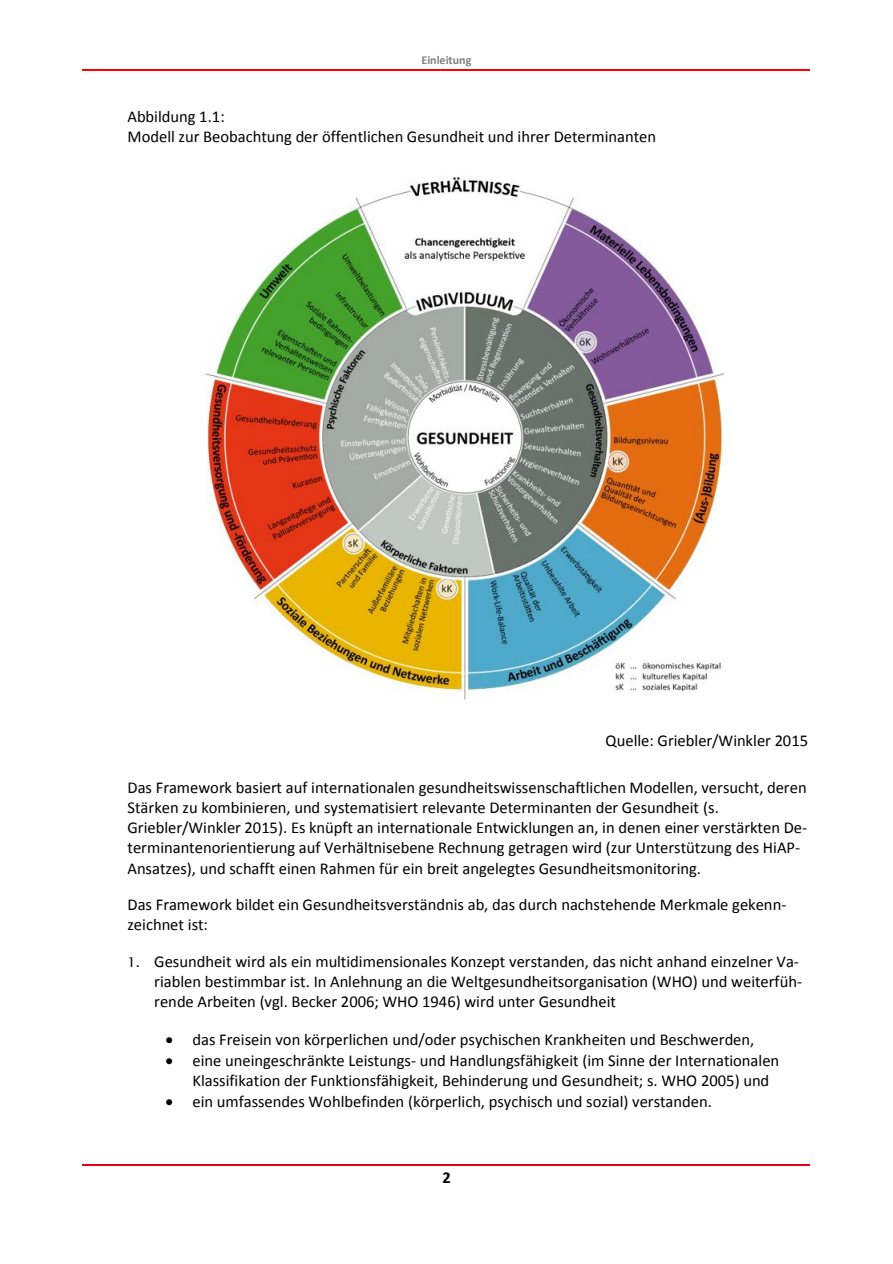
<style>
.page{position:relative;width:893px;height:1264px;background:#fff}
.page>*{position:absolute;margin:0;border:0;box-sizing:border-box;transform-origin:0 0}
.t1{font:16.5px/20.1px "Calibri";color:#000}
.t2{font:700 16.5px "Calibri";color:#000}
.t3{font:700 12px "Calibri";color:#808080}
.s1{font-family:"Lucida Sans Unicode";font-size:13.5px}
</style>
<div class="page">
<hr style="left:83px;top:69px;width:727px;height:2px;background:#f00">
<hr style="left:83px;top:1164px;width:727px;height:1px;background:#e2001a">
<img style="left:205px;top:177px;width:523px;height:523px">
<p class="t3" style="left:421px;top:55px;width:51px">Einleitung</p>
<p class="t1" style="left:127px;top:108px;width:530px">Abbildung 1.1:<br>Modell zur Beobachtung der öffentlichen Gesundheit und ihrer Determinanten</p>
<p class="t1" style="left:606px;top:731px;width:204px">Quelle: Griebler/Winkler 2015</p>
<p class="t1" style="left:127px;top:778px;width:681px">Das Framework basiert auf internationalen gesundheitswissenschaftlichen Modellen, versucht, deren Stärken zu kombinieren, und systematisiert relevante Determinanten der Gesundheit (s.<br>Griebler/Winkler 2015). Es knüpft an internationale Entwicklungen an, in denen einer verstärkten De&shy;terminantenorientierung auf Verhältnisebene Rechnung getragen wird (zur Unterstützung des HiAP-Ansatzes), und schafft einen Rahmen für ein breit angelegtes Gesundheitsmonitoring.</p>
<p class="t1" style="left:127px;top:895px;width:661px">Das Framework bildet ein Gesundheitsverständnis ab, das durch nachstehende Merkmale gekenn&shy;zeichnet ist:</p>
<p class="t1" style="left:154px;top:952px;width:649px;text-indent:-27px"><span class="s1">1.</span> Gesundheit wird als ein multidimensionales Konzept verstanden, das nicht anhand einzelner Va&shy;riablen bestimmbar ist. In Anlehnung an die Weltgesundheitsorganisation (WHO) und weiterfüh&shy;rende Arbeiten (vgl. Becker 2006; WHO 1946) wird unter Gesundheit</p>
<p class="t1" style="left:165px;top:1030px;width:590px">• das Freisein von körperlichen und/oder psychischen Krankheiten und Beschwerden,</p>
<p class="t1" style="left:192px;top:1051px;width:588px;text-indent:-27px">• eine uneingeschränkte Leistungs- und Handlungsfähigkeit (im Sinne der Internationalen<br>Klassifikation der Funktionsfähigkeit, Behinderung und Gesundheit; s. WHO 2005) und</p>
<p class="t1" style="left:165px;top:1092px;width:548px">• ein umfassendes Wohlbefinden (körperlich, psychisch und sozial) verstanden.</p>
<p class="t2" style="left:442px;top:1170px;width:10px">2</p>
</div>
